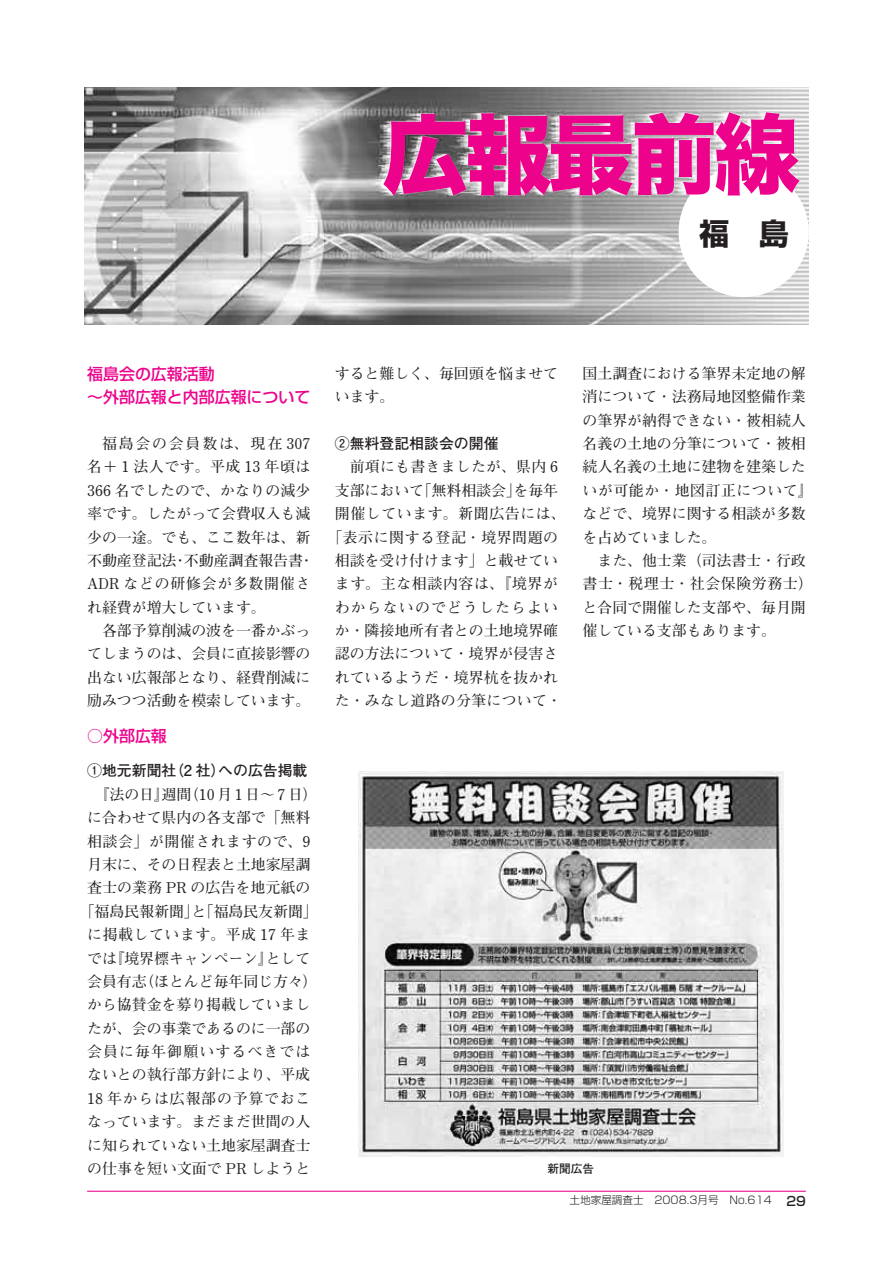
<style>
.page{position:relative;width:893px;height:1263px;background:#fff}
.page>*{position:absolute;margin:0;border:0;box-sizing:border-box;transform-origin:0 0}
.t1{font:700 29.7px "Shin Go Pro";color:#231f20}
.t2{font:500 15.9px/23.4px "Shin Go Pro";color:#ed028c}
.t3{font:700 14.85px/23.4px "Futo Min A101 Pro";color:#231f20}
.t4{font:700 14.85px "Futo Min A101 Pro";letter-spacing:.04em;color:#231f20}
.t5{font:700 14.85px "Futo Min A101 Pro";letter-spacing:.02em;color:#231f20}
.t6{font:700 14.85px "Futo Min A101 Pro";letter-spacing:.075em;color:#231f20}
.t7{font:700 14.85px "Futo Go B101 Pro";color:#231f20}
.t8{font:700 14.85px "Futo Min A101 Pro";letter-spacing:.055em;color:#231f20}
.t9{font:700 14.85px "Futo Min A101 Pro";letter-spacing:.045em;color:#231f20}
.t10{font:700 11.7px "Futo Go B101 Pro";color:#231f20}
.t11{font:300 10.65px "Shin Go Pro";color:#231f20}
.s1{font-weight:500;font-size:12.75px}
</style>
<div class="page">
<img style="left:84px;top:87px;width:725px;height:237px">
<div style="left:679px;top:167px;width:130px;height:130px;background:#fff;border-radius:50%"></div>
<svg style="left:383px;top:112px;width:416px;height:84px;background:#d93e99"></svg>
<hr style="left:87px;top:1191px;width:719px;height:1px;background:#ed028c">
<img style="left:358px;top:772px;width:425px;height:385px">
<h1 class="t1" style="left:699px;top:210px;width:91px">福　島</h1>
<p class="t2" style="left:87px;top:360px;width:225px">福島会の広報活動<br>～外部広報と内部広報について</p>
<p class="t3" style="left:87px;top:430px;width:228px;text-indent:15px">福島会の会員数は、現在 307名＋ 1 法人です。平成 13 年頃は<br>366 名でしたので、かなりの減少率です。したがって会費収入も減少の一途。でも、ここ数年は、新不動産登記法・不動産調査報告書・<br>ADR などの研修会が多数開催され経費が増大しています。</p>
<p class="t3" style="left:87px;top:617px;width:225px;text-align:justify;text-indent:15px">各部予算削減の波を一番かぶってしまうのは、会員に直接影響の出ない広報部となり、経費削減に励みつつ活動を模索しています。</p>
<p class="t2" style="left:87px;top:722px;width:81px">○外部広報</p>
<p class="t7" style="left:87px;top:759px;width:222px">①地元新聞社（2 社）への広告掲載</p>
<p class="t3" style="left:95px;top:781px;width:225px">『法の日』週間（10 月 1 日～ 7 日）</p>
<p class="t3" style="left:87px;top:804px;width:225px">に合わせて県内の各支部で「無料</p>
<p class="t4" style="left:87px;top:829px;width:225px">相談会」が開催されますので、9</p>
<p class="t3" style="left:87px;top:851px;width:225px">月末に、その日程表と土地家屋調</p>
<p class="t3" style="left:87px;top:874px;width:225px">査士の業務 PR の広告を地元紙の</p>
<p class="t3" style="left:80px;top:898px;width:240px">「福島民報新聞」と「福島民友新聞」</p>
<p class="t4" style="left:87px;top:923px;width:225px">に掲載しています。平成 17 年ま</p>
<p class="t3" style="left:87px;top:944px;width:225px">では『境界標キャンペーン』として</p>
<p class="t3" style="left:87px;top:968px;width:232px">会員有志（ほとんど毎年同じ方々）</p>
<p class="t3" style="left:87px;top:991px;width:225px">から協賛金を募り掲載していまし</p>
<p class="t3" style="left:87px;top:1014px;width:225px">たが、会の事業であるのに一部の</p>
<p class="t6" style="left:87px;top:1040px;width:225px">会員に毎年御願いするべきでは</p>
<p class="t3" style="left:87px;top:1061px;width:225px">ないとの執行部方針により、平成</p>
<p class="t8" style="left:87px;top:1087px;width:225px">18 年からは広報部の予算でおこ</p>
<p class="t3" style="left:87px;top:1108px;width:225px">なっています。まだまだ世間の人</p>
<p class="t3" style="left:87px;top:1131px;width:225px">に知られていない土地家屋調査士</p>
<p class="t3" style="left:87px;top:1155px;width:225px">の仕事を短い文面で PR しようと</p>
<p class="t3" style="left:335px;top:360px;width:225px">すると難しく、毎回頭を悩ませています。</p>
<p class="t7" style="left:335px;top:431px;width:165px">②無料登記相談会の開催</p>
<p class="t5" style="left:350px;top:455px;width:210px">前項にも書きましたが、県内 6</p>
<p class="t3" style="left:335px;top:477px;width:225px">支部において「無料相談会」を毎年</p>
<p class="t4" style="left:335px;top:502px;width:232px">開催しています。新聞広告には、</p>
<p class="t4" style="left:327px;top:525px;width:232px">「表示に関する登記・境界問題の</p>
<p class="t3" style="left:335px;top:547px;width:225px">相談を受け付けます」と載せてい</p>
<p class="t9" style="left:335px;top:572px;width:225px">ます。主な相談内容は、『境界が</p>
<p class="t6" style="left:335px;top:595px;width:225px">わからないのでどうしたらよい</p>
<p class="t3" style="left:335px;top:617px;width:225px">か・隣接地所有者との土地境界確</p>
<p class="t3" style="left:335px;top:640px;width:225px">認の方法について・境界が侵害さ</p>
<p class="t3" style="left:335px;top:664px;width:225px">れているようだ・境界杭を抜かれ</p>
<p class="t5" style="left:335px;top:689px;width:228px">た・みなし道路の分筆について・</p>
<p class="t3" style="left:583px;top:360px;width:232px">国土調査における筆界未定地の解消について・法務局地図整備作業の筆界が納得できない・被相続人名義の土地の分筆について・被相続人名義の土地に建物を建築したいが可能か・地図訂正について』などで、境界に関する相談が多数を占めていました。</p>
<p class="t3" style="left:583px;top:547px;width:232px;text-indent:15px">また、他士業（司法書士・行政書士・税理士・社会保険労務士）と合同で開催した支部や、毎月開催している支部もあります。</p>
<p class="t10" style="left:547px;top:1159px;width:48px">新聞広告</p>
<p class="t11" style="left:569px;top:1191px;width:238px">土地家屋調査士　2008.3月号　No.614 <span class="s1">29</span></p>
</div>
